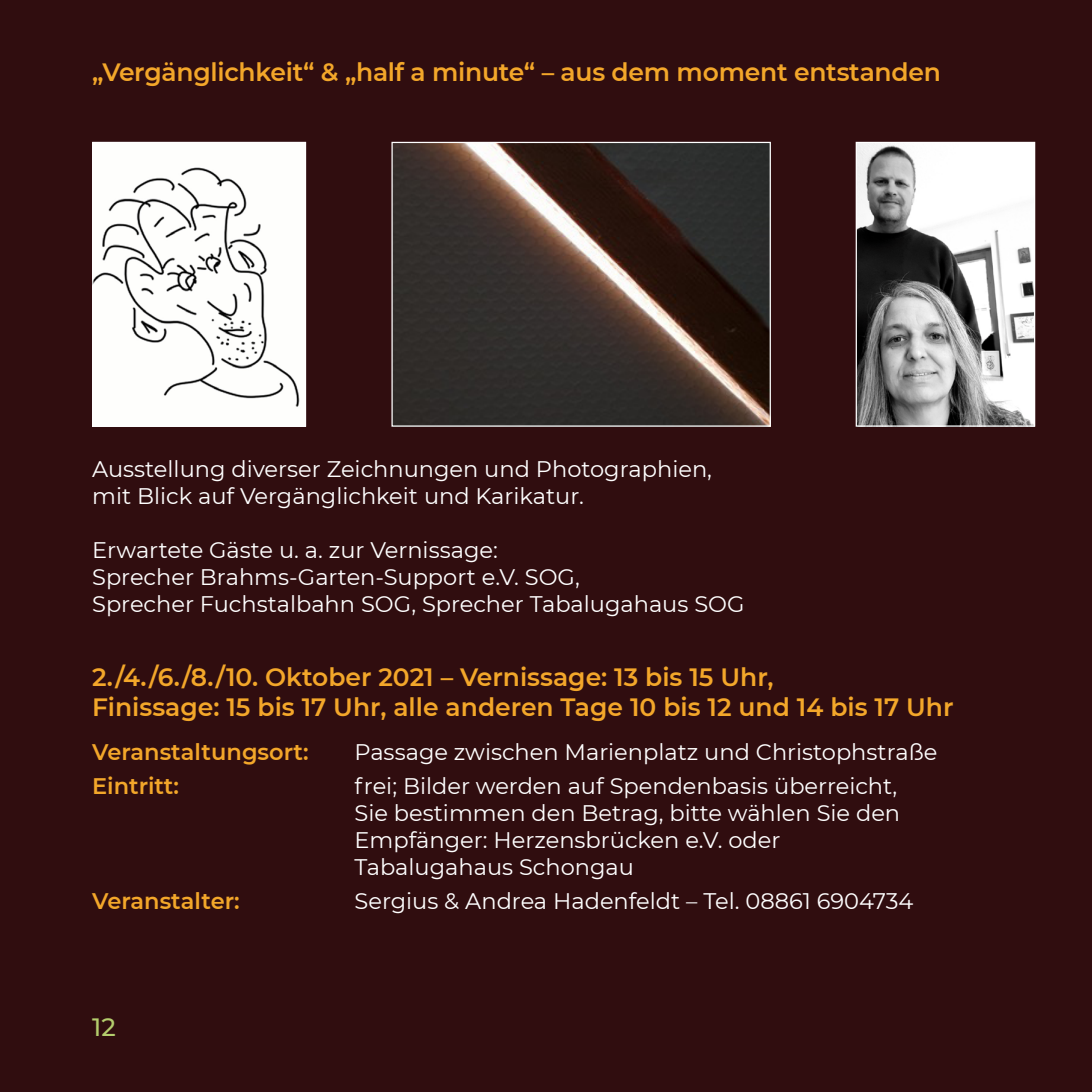
<style>
.page{position:relative;width:1092px;height:1092px;background:#fff}
.page>*{position:absolute;margin:0;border:0;box-sizing:border-box;transform-origin:0 0}
.t1{font:600 25px/30px "Montserrat";color:#f3a72a}
.t2{font:500 25px "Montserrat";color:#b4cd6d}
.t3{font:22.5px/27px "Montserrat";color:#fff}
.t4{font:600 22.5px "Montserrat";color:#f3a72a}
</style>
<div class="page">
<div style="left:0;top:0;width:1091px;height:1091px;background:#300d0f"></div>
<img style="left:393px;top:144px;width:375px;height:280px">
<div style="left:391px;top:142px;width:379px;height:284px;border:1px solid #fff"></div>
<img style="left:857px;top:144px;width:176px;height:280px">
<div style="left:855px;top:142px;width:180px;height:284px;border:1px solid #fff"></div>
<img style="left:94px;top:144px;width:210px;height:280px">
<p class="t1" style="left:92px;top:56px;width:850px">„Vergänglichkeit“ &amp; „half a minute“ – aus dem moment entstanden</p>
<p class="t3" style="left:92px;top:454px;width:621px">Ausstellung diverser Zeichnungen und Photographien, mit Blick auf Vergänglichkeit und Karikatur.</p>
<p class="t3" style="left:92px;top:535px;width:653px">Erwartete Gäste u. a. zur Vernissage:<br>Sprecher Brahms-Garten-Support e.V. SOG,<br>Sprecher Fuchstalbahn SOG, Sprecher Tabalugahaus SOG</p>
<p class="t1" style="left:92px;top:661px;width:862px">2./4./6./8./10. Oktober 2021 – Vernissage: 13 bis 15 Uhr,<br>Finissage: 15 bis 17 Uhr, alle anderen Tage 10 bis 12 und 14 bis 17 Uhr</p>
<p class="t4" style="left:92px;top:735px;width:218px">Veranstaltungsort:</p>
<p class="t3" style="left:354px;top:737px;width:584px">Passage zwischen Marienplatz und Christophstraße</p>
<p class="t4" style="left:92px;top:770px;width:88px">Eintritt:</p>
<p class="t3" style="left:354px;top:771px;width:547px">frei; Bilder werden auf Spendenbasis überreicht, Sie bestimmen den Betrag, bitte wählen Sie den Empfänger: Herzensbrücken e.V. oder Tabalugahaus Schongau</p>
<p class="t4" style="left:92px;top:885px;width:149px">Veranstalter:</p>
<p class="t3" style="left:354px;top:886px;width:560px">Sergius &amp; Andrea Hadenfeldt – Tel. 08861 6904734</p>
<p class="t2" style="left:92px;top:1009px;width:25px">12</p>
</div>
